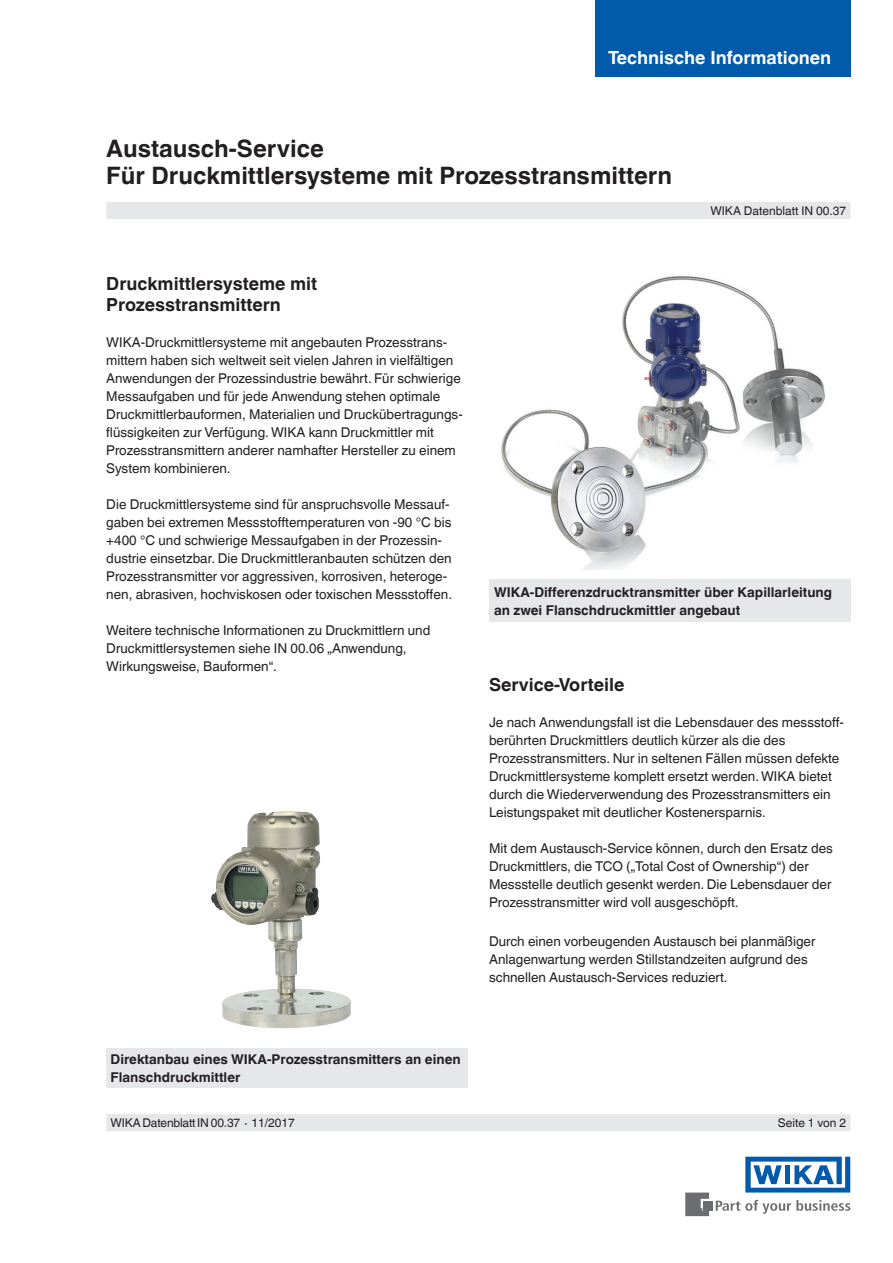
<style>
.page{position:relative;width:893px;height:1263px;background:#fff}
.page>*{position:absolute;margin:0;border:0;box-sizing:border-box;transform-origin:0 0}
.t1{font:700 24px/27px "Helvetica World";color:#231f20}
.t2{font:700 18px/21px "Helvetica World";color:#231f20}
.t3{font:700 18px "Helvetica World";color:#fff}
.t4{font:13.5px/18px "Helvetica World";color:#231f20}
.t5{font:700 13.5px/18px "Helvetica World";color:#231f20}
.t6{font:12px "Helvetica World";color:#231f20}
</style>
<div class="page">
<svg style="left:716px;top:1200px;width:134px;height:14px"></svg>
<div style="left:703px;top:1201px;width:9px;height:9px;background:#6c6d70"></div>
<svg style="left:685px;top:1192px;width:24px;height:24px"></svg>
<svg style="left:745px;top:1157px;width:105px;height:35px"></svg>
<div style="left:106px;top:202px;width:744px;height:17px;background:#e6e7e9"></div>
<div style="left:106px;top:1114px;width:744px;height:17px;background:#e6e7e9"></div>
<div style="left:595px;top:0;width:255px;height:77px;background:#015aaa"></div>
<img style="left:501px;top:276px;width:325px;height:294px">
<div style="left:490px;top:579px;width:361px;height:43px;background:#e6e7e9"></div>
<img style="left:211px;top:811px;width:140px;height:217px">
<div style="left:106px;top:1048px;width:362px;height:40px;background:#e6e7e9"></div>
<h2 class="t3" style="left:608px;top:47px;width:225px">Technische Informationen</h2>
<h1 class="t1" style="left:106px;top:135px;width:567px">Austausch-Service<br>Für Druckmittlersysteme mit Prozesstransmittern</h1>
<p class="t6" style="left:710px;top:204px;width:137px">WIKA Datenblatt IN 00.37</p>
<h2 class="t2" style="left:106px;top:274px;width:213px">Druckmittlersysteme mit<br>Prozesstransmittern</h2>
<p class="t4" style="left:106px;top:334px;width:358px">WIKA-Druckmittlersysteme mit angebauten Prozesstrans&shy;mittern haben sich weltweit seit vielen Jahren in vielfältigen Anwendungen der Prozessindustrie bewährt. Für schwierige Messaufgaben und für jede Anwendung stehen optimale Druckmittlerbauformen, Materialien und Druckübertragungs&shy;flüssigkeiten zur Verfügung. WIKA kann Druckmittler mit Prozesstransmittern anderer namhafter Hersteller zu einem System kombinieren.</p>
<p class="t4" style="left:106px;top:496px;width:347px">Die Druckmittlersysteme sind für anspruchsvolle Messauf&shy;gaben bei extremen Messstofftemperaturen von -90 °C bis +400 °C und schwierige Messaufgaben in der Prozessin&shy;dustrie einsetzbar. Die Druckmittleranbauten schützen den Prozesstransmitter vor aggressiven, korrosiven, heteroge&shy;nen, abrasiven, hochviskosen oder toxischen Messstoffen.</p>
<p class="t4" style="left:106px;top:622px;width:326px">Weitere technische Informationen zu Druckmittlern und<br>Druckmittlersystemen siehe IN 00.06 „Anwendung,<br>Wirkungsweise, Bauformen“.</p>
<p class="t5" style="left:494px;top:583px;width:340px">WIKA-Differenzdrucktransmitter über Kapillarleitung an zwei Flanschdruckmittler angebaut</p>
<h2 class="t2" style="left:489px;top:674px;width:137px">Service-Vorteile</h2>
<p class="t4" style="left:489px;top:713px;width:357px">Je nach Anwendungsfall ist die Lebensdauer des messstoff&shy;berührten Druckmittlers deutlich kürzer als die des Prozesstransmitters. Nur in seltenen Fällen müssen defekte Druckmittlersysteme komplett ersetzt werden. WIKA bietet durch die Wiederverwendung des Prozesstransmitters ein Leistungspaket mit deutlicher Kostenersparnis.</p>
<p class="t4" style="left:489px;top:839px;width:346px">Mit dem Austausch-Service können, durch den Ersatz des Druckmittlers, die TCO („Total Cost of Ownership“) der Messstelle deutlich gesenkt werden. Die Lebensdauer der Prozesstransmitter wird voll ausgeschöpft.</p>
<p class="t4" style="left:489px;top:932px;width:328px">Durch einen vorbeugenden Austausch bei planmäßiger<br>Anlagenwartung werden Stillstandzeiten aufgrund des schnellen Austausch-Services reduziert.</p>
<p class="t5" style="left:111px;top:1050px;width:352px">Direktanbau eines WIKA-Prozesstransmitters an einen<br>Flanschdruckmittler</p>
<p class="t6" style="left:111px;top:1116px;width:186px">WIKA Datenblatt IN 00.37 ∙ 11/2017</p>
<p class="t6" style="left:778px;top:1116px;width:70px">Seite 1 von 2</p>
</div>
